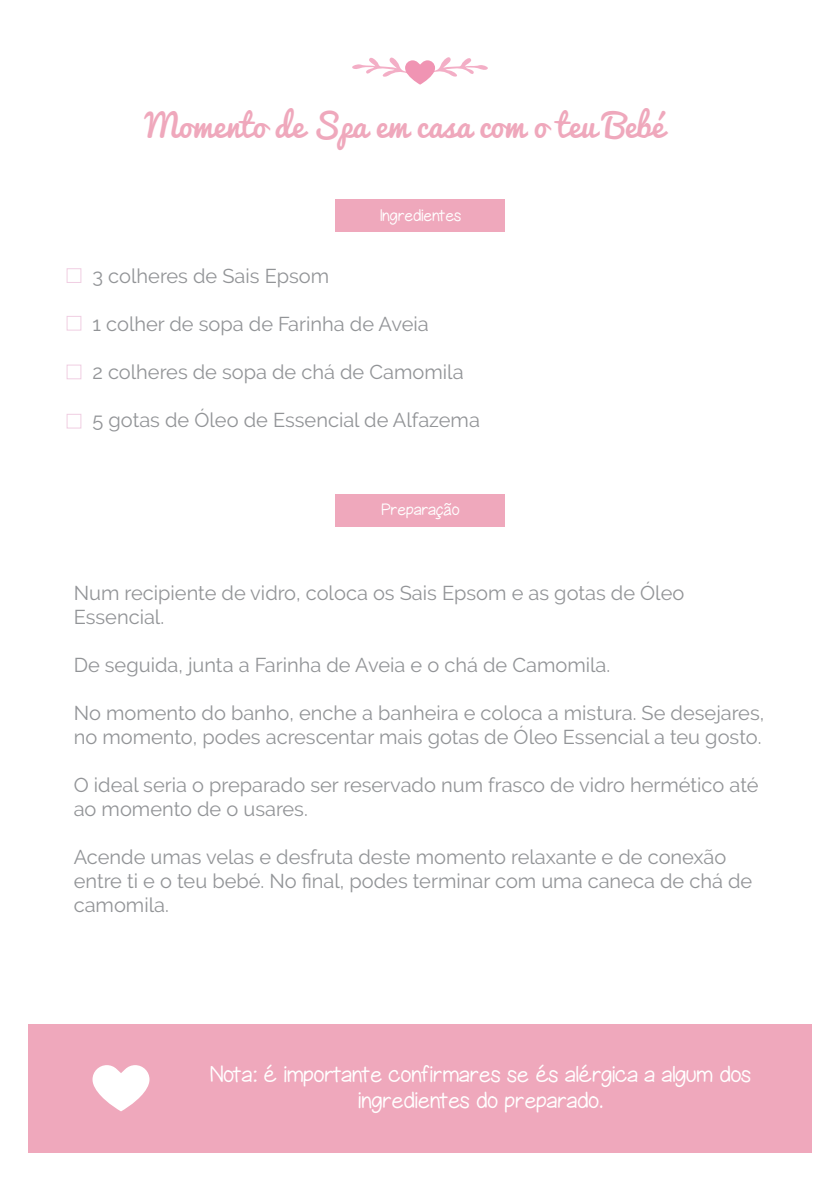
<style>
.page{position:relative;width:840px;height:1191px;background:#fff}
.page>*{position:absolute;margin:0;border:0;box-sizing:border-box;transform-origin:0 0}
.t1{font:32px "Pacifico";color:#efa8bc}
.t2{font:300 22px/26.4px "Gel Pen Upright";color:#fff;text-align:center}
.t3{font:20px/24px "Raleway";color:#929497}
.t4{font:300 16px "Gel Pen Upright";color:#fff}
</style>
<div class="page">
<svg style="left:352px;top:57px;width:135px;height:28px"></svg>
<div style="left:67px;top:316px;width:14px;height:14px;border:1px solid #f0cee2"></div>
<div style="left:67px;top:365px;width:14px;height:14px;border:1px solid #f0cee2"></div>
<div style="left:67px;top:414px;width:14px;height:14px;border:1px solid #f0cee2"></div>
<div style="left:67px;top:268px;width:14px;height:15px;border:1px solid #f0cee2"></div>
<div style="left:335px;top:199px;width:169px;height:33px;background:#efa8bc"></div>
<div style="left:335px;top:494px;width:169px;height:32px;background:#efa8bc"></div>
<div style="left:28px;top:1024px;width:783px;height:128px;background:#efa8bc"></div>
<svg style="left:92px;top:1065px;width:57px;height:46px"></svg>
<h1 class="t1" style="left:145px;top:108px;width:520px">Momento de Spa em casa com o teu Bebé</h1>
<p class="t4" style="left:379px;top:204px;width:83px">Ingredientes</p>
<p class="t3" style="left:92px;top:264px;width:238px">3 colheres de Sais Epsom</p>
<p class="t3" style="left:92px;top:312px;width:337px">1 colher de sopa de Farinha de Aveia</p>
<p class="t3" style="left:92px;top:360px;width:372px">2 colheres de sopa de chá de Camomila</p>
<p class="t3" style="left:92px;top:408px;width:388px">5 gotas de Óleo de Essencial de Alfazema</p>
<p class="t4" style="left:380px;top:499px;width:80px">Preparação</p>
<p class="t3" style="left:74px;top:581px;width:611px">Num recipiente de vidro, coloca os Sais Epsom e as gotas de Óleo<br>Essencial.</p>
<p class="t3" style="left:74px;top:653px;width:537px">De seguida, junta a Farinha de Aveia e o chá de Camomila.</p>
<p class="t3" style="left:74px;top:701px;width:691px">No momento do banho, enche a banheira e coloca a mistura. Se desejares, no momento, podes acrescentar mais gotas de Óleo Essencial a teu gosto.</p>
<p class="t3" style="left:74px;top:773px;width:686px">O ideal seria o preparado ser reservado num frasco de vidro hermético até ao momento de o usares.</p>
<p class="t3" style="left:74px;top:845px;width:679px">Acende umas velas e desfruta deste momento relaxante e de conexão entre ti e o teu bebé. No final, podes terminar com uma caneca de chá de camomila.</p>
<p class="t2" style="left:209px;top:1060px;width:542px">Nota: é importante confirmares se és alérgica a algum dos ingredientes do preparado.</p>
</div>
